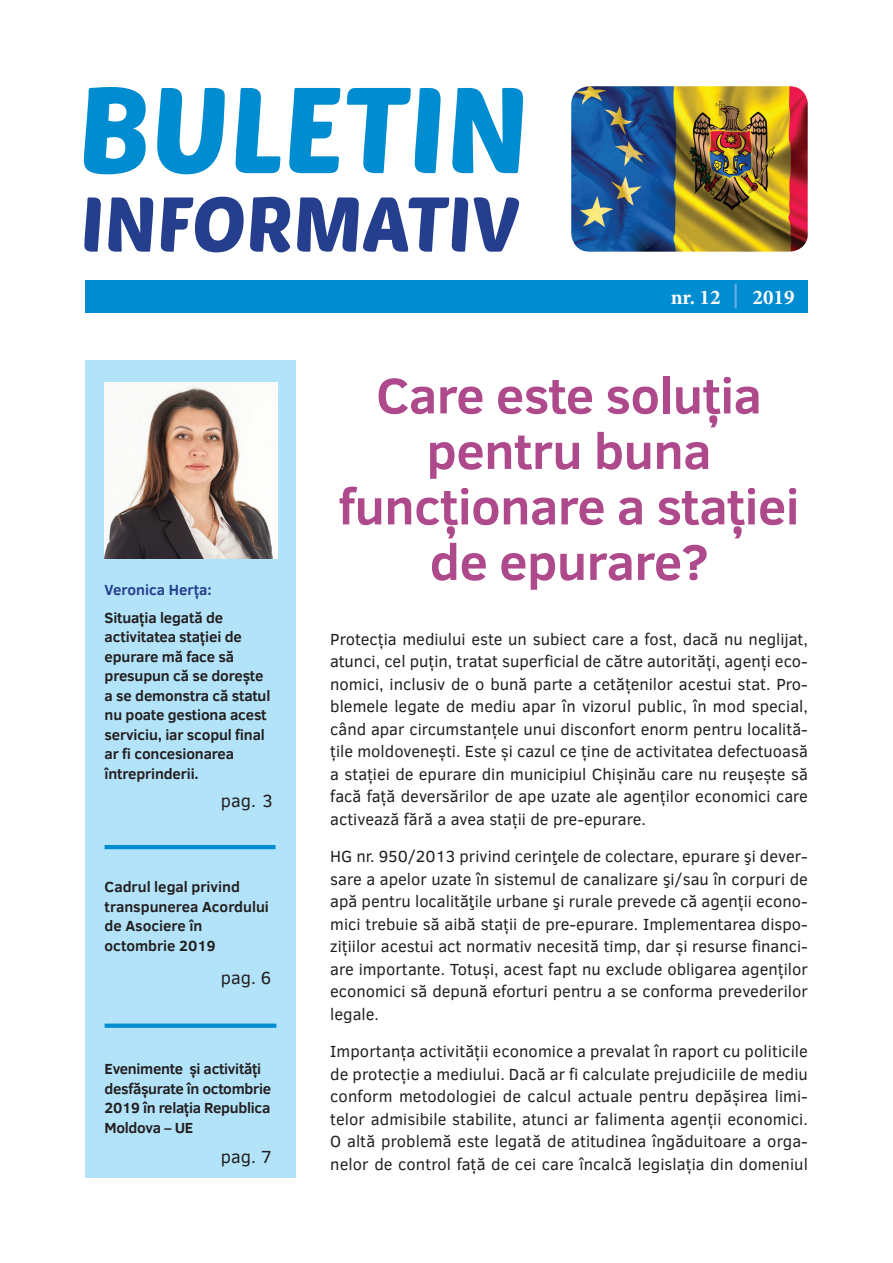
<style>
.page{position:relative;width:893px;height:1263px;background:#fff}
.page>*{position:absolute;margin:0;border:0;box-sizing:border-box;transform-origin:0 0}
.t1{font:120px "Poetsen One";color:#008cd0}
.t2{font:76.35px "Poetsen One";color:#253f8e}
.t3{font:700 51px/55.5px "Clear Sans";letter-spacing:-.01em;color:#ae498c;text-align:center}
.t4{font:700 21px "Minion Pro";color:#fff}
.t5{font:18px "Clear Sans";color:#231f20}
.t6{font:16.5px/22.5px "Clear Sans";color:#231f20;text-align:justify}
.t7{font:700 15px/19.5px "Clear Sans";letter-spacing:-.01em;color:#231f20}
.t8{font:700 15px "Clear Sans";color:#253f8e}
</style>
<div class="page">
<img style="left:571px;top:86px;width:237px;height:166px">
<div style="left:85px;top:280px;width:723px;height:32px;background:#008cd0"></div>
<hr style="left:734px;top:284px;width:3px;height:24px;background:#66addf">
<div style="left:85px;top:360px;width:210px;height:818px;background:#b3e3f9"></div>
<hr style="left:105px;top:845px;width:171px;height:4px;background:#008cd0">
<div style="left:105px;top:1023px;width:171px;height:5px;background:#008cd0"></div>
<img style="left:105px;top:383px;width:173px;height:175px">
<h1 class="t1" style="left:78px;top:53px;width:452px">BULETIN</h1>
<h2 class="t2" style="left:80px;top:175px;width:440px">INFORMATIV</h2>
<p class="t4" style="left:671px;top:284px;width:51px">nr. 12</p>
<p class="t4" style="left:752px;top:284px;width:44px">2019</p>
<p class="t8" style="left:105px;top:579px;width:109px">Veronica Herța:</p>
<p class="t7" style="left:105px;top:607px;width:167px">Situația legată de activitatea stației de epurare mă face să presupun că se dorește a se demonstra că statul nu poate gestiona acest serviciu, iar scopul final ar fi concesionarea întreprinderii.</p>
<p class="t5" style="left:221px;top:789px;width:53px">pag. 3</p>
<p class="t7" style="left:105px;top:877px;width:166px">Cadrul legal privind transpunerea Acordului de Asociere în octombrie 2019</p>
<p class="t5" style="left:221px;top:966px;width:52px">pag. 6</p>
<p class="t7" style="left:105px;top:1059px;width:168px">Evenimente și activități desfășurate în octombrie<br>2019 în relația Republica<br>Moldova – UE</p>
<p class="t5" style="left:221px;top:1144px;width:53px">pag. 7</p>
<h3 class="t3" style="left:339px;top:366px;width:462px">Care este soluția pentru buna funcționare a stației de epurare?</h3>
<p class="t6" style="left:330px;top:628px;width:479px">Protecția mediului este un subiect care a fost, dacă nu neglijat, atunci, cel puțin, tratat superficial de către autorități, agenți eco&shy;nomici, inclusiv de o bună parte a cetățenilor acestui stat. Pro&shy;blemele legate de mediu apar în vizorul public, în mod special, când apar circumstanțele unui disconfort enorm pentru localită&shy;țile moldovenești. Este și cazul ce ține de activitatea defectuoasă a stației de epurare din municipiul Chișinău care nu reușește să facă față deversărilor de ape uzate ale agenților economici care activează fără a avea stații de pre-epurare.</p>
<p class="t6" style="left:330px;top:845px;width:479px">HG nr. 950/2013 privind cerinţele de colectare, epurare şi dever&shy;sare a apelor uzate în sistemul de canalizare şi/sau în corpuri de apă pentru localităţile urbane şi rurale prevede că agenții econo&shy;mici trebuie să aibă stații de pre-epurare. Implementarea dispo&shy;zițiilor acestui act normativ necesită timp, dar și resurse financi&shy;are importante. Totuși, acest fapt nu exclude obligarea agenților economici să depună eforturi pentru a se conforma prevederilor legale.</p>
<p class="t6" style="left:330px;top:1040px;width:479px">Importanța activității economice a prevalat în raport cu politicile de protecție a mediului. Dacă ar fi calculate prejudiciile de mediu conform metodologiei de calcul actuale pentru depășirea limi&shy;telor admisibile stabilite, atunci ar falimenta agenții economici.<br>O altă problemă este legată de atitudinea îngăduitoare a orga&shy;nelor de control față de cei care încalcă legislația din domeniul</p>
</div>
